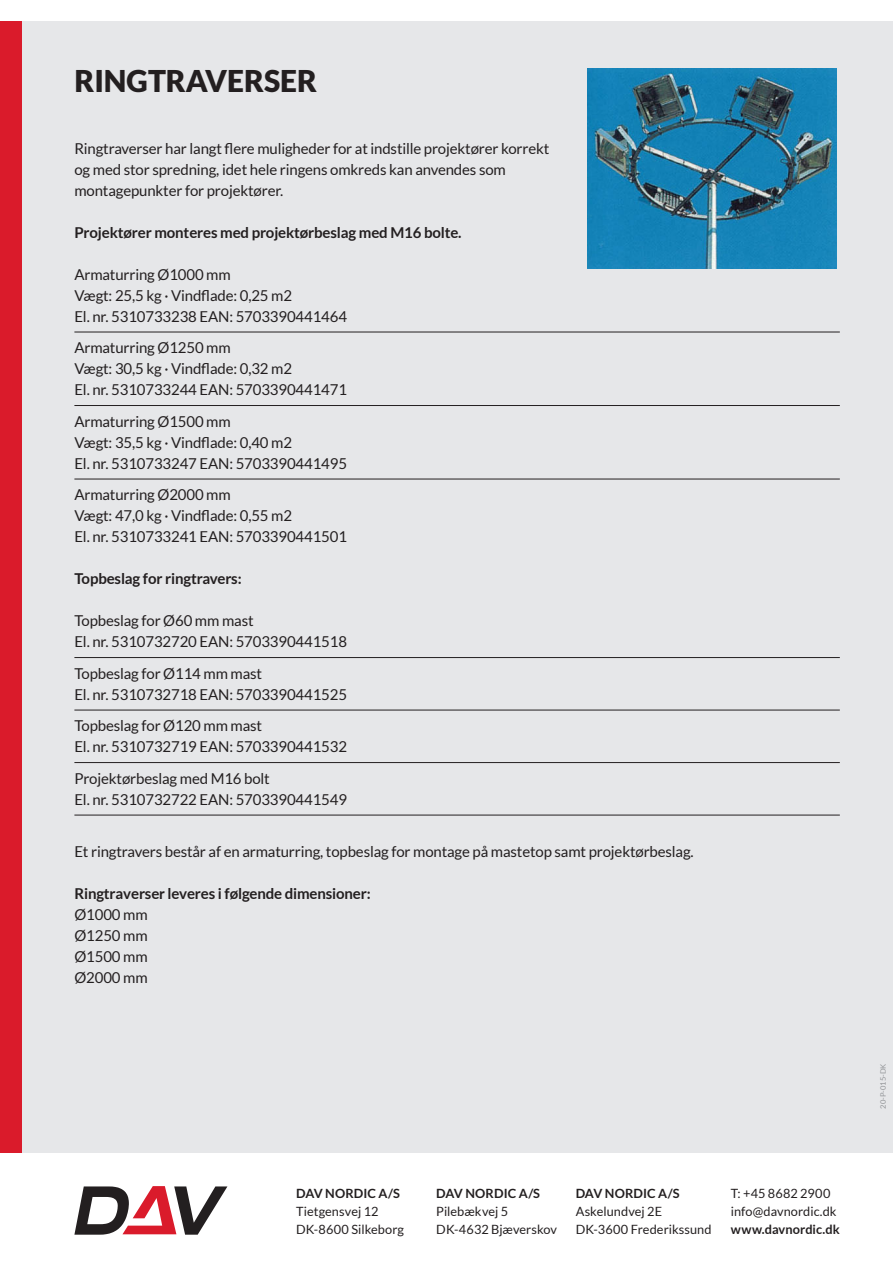
<style>
.page{position:relative;width:893px;height:1263px;background:#fff}
.page>*{position:absolute;margin:0;border:0;box-sizing:border-box;transform-origin:0 0}
.t1{font:900 30px "Lato";color:#231f20}
.t2{font:15px/21px "Lato";letter-spacing:-.01em;color:#231f20}
.t3{font:700 15px "Lato";letter-spacing:-.01em;color:#231f20}
.t4{font:12.75px/18px "Lato";letter-spacing:.005em;color:#231f20}
.t5{font:700 12.75px "Lato";letter-spacing:.005em;color:#231f20}
.t6{font:7.5px "Lato";color:#939598}
</style>
<div class="page">
<svg style="left:74px;top:1186px;width:153px;height:49px"></svg>
<div style="left:0;top:21px;width:893px;height:1131px;background:#e6e7e9"></div>
<div style="left:0;top:21px;width:21px;height:1131px;background:#da1b2b"></div>
<hr style="left:74px;top:332px;width:766px;height:1px;background:#231f20">
<hr style="left:74px;top:405px;width:766px;height:1px;background:#231f20">
<hr style="left:74px;top:479px;width:766px;height:1px;background:#231f20">
<hr style="left:74px;top:657px;width:766px;height:1px;background:#231f20">
<hr style="left:74px;top:710px;width:766px;height:1px;background:#231f20">
<hr style="left:74px;top:762px;width:766px;height:1px;background:#231f20">
<hr style="left:74px;top:815px;width:766px;height:1px;background:#231f20">
<img style="left:587px;top:68px;width:250px;height:200px">
<h1 class="t1" style="left:74px;top:64px;width:244px">RINGTRAVERSER</h1>
<p class="t2" style="left:74px;top:138px;width:476px">Ringtraverser har langt flere muligheder for at indstille projektører korrekt og med stor spredning, idet hele ringens omkreds kan anvendes som montagepunkter for projektører.</p>
<p class="t3" style="left:74px;top:227px;width:389px">Projektører monteres med projektørbeslag med M16 bolte.</p>
<p class="t2" style="left:74px;top:265px;width:274px">Armaturring Ø1000 mm<br>Vægt: 25,5 kg · Vindflade: 0,25 m2<br>El. nr. 5310733238 EAN: 5703390441464</p>
<p class="t2" style="left:74px;top:339px;width:274px">Armaturring Ø1250 mm<br>Vægt: 30,5 kg · Vindflade: 0,32 m2<br>El. nr. 5310733244 EAN: 5703390441471</p>
<p class="t2" style="left:74px;top:412px;width:274px">Armaturring Ø1500 mm<br>Vægt: 35,5 kg · Vindflade: 0,40 m2<br>El. nr. 5310733247 EAN: 5703390441495</p>
<p class="t2" style="left:74px;top:486px;width:274px">Armaturring Ø2000 mm<br>Vægt: 47,0 kg · Vindflade: 0,55 m2<br>El. nr. 5310733241 EAN: 5703390441501</p>
<p class="t3" style="left:74px;top:573px;width:169px">Topbeslag for ringtravers:</p>
<p class="t2" style="left:74px;top:612px;width:274px">Topbeslag for Ø60 mm mast<br>El. nr. 5310732720 EAN: 5703390441518</p>
<p class="t2" style="left:74px;top:664px;width:274px">Topbeslag for Ø114 mm mast<br>El. nr. 5310732718 EAN: 5703390441525</p>
<p class="t2" style="left:74px;top:717px;width:274px">Topbeslag for Ø120 mm mast<br>El. nr. 5310732719 EAN: 5703390441532</p>
<p class="t2" style="left:74px;top:769px;width:274px">Projektørbeslag med M16 bolt<br>El. nr. 5310732722 EAN: 5703390441549</p>
<p class="t2" style="left:74px;top:843px;width:621px">Et ringtravers består af en armaturring, topbeslag for montage på mastetop samt projektørbeslag.</p>
<p class="t3" style="left:74px;top:888px;width:298px">Ringtraverser leveres i følgende dimensioner:</p>
<p class="t2" style="left:74px;top:906px;width:75px;text-align:justify">Ø1000 mm Ø1250 mm Ø1500 mm Ø2000 mm</p>
<p class="t5" style="left:296px;top:1186px;width:105px">DAV NORDIC A/S</p>
<p class="t4" style="left:296px;top:1203px;width:110px">Tietgensvej 12<br>DK-8600 Silkeborg</p>
<p class="t5" style="left:436px;top:1186px;width:105px">DAV NORDIC A/S</p>
<p class="t4" style="left:436px;top:1203px;width:122px">Pilebækvej 5<br>DK-4632 Bjæverskov</p>
<p class="t5" style="left:576px;top:1186px;width:105px">DAV NORDIC A/S</p>
<p class="t4" style="left:576px;top:1203px;width:137px">Askelundvej 2E<br>DK-3600 Frederikssund</p>
<p class="t4" style="left:731px;top:1185px;width:107px">T: +45 8682 2900 info@davnordic.dk</p>
<p class="t5" style="left:731px;top:1222px;width:110px">www.davnordic.dk</p>
<p class="t6" style="left:880px;top:1108px;width:46px;rotate:-90deg">20-P-015-DK</p>
</div>
